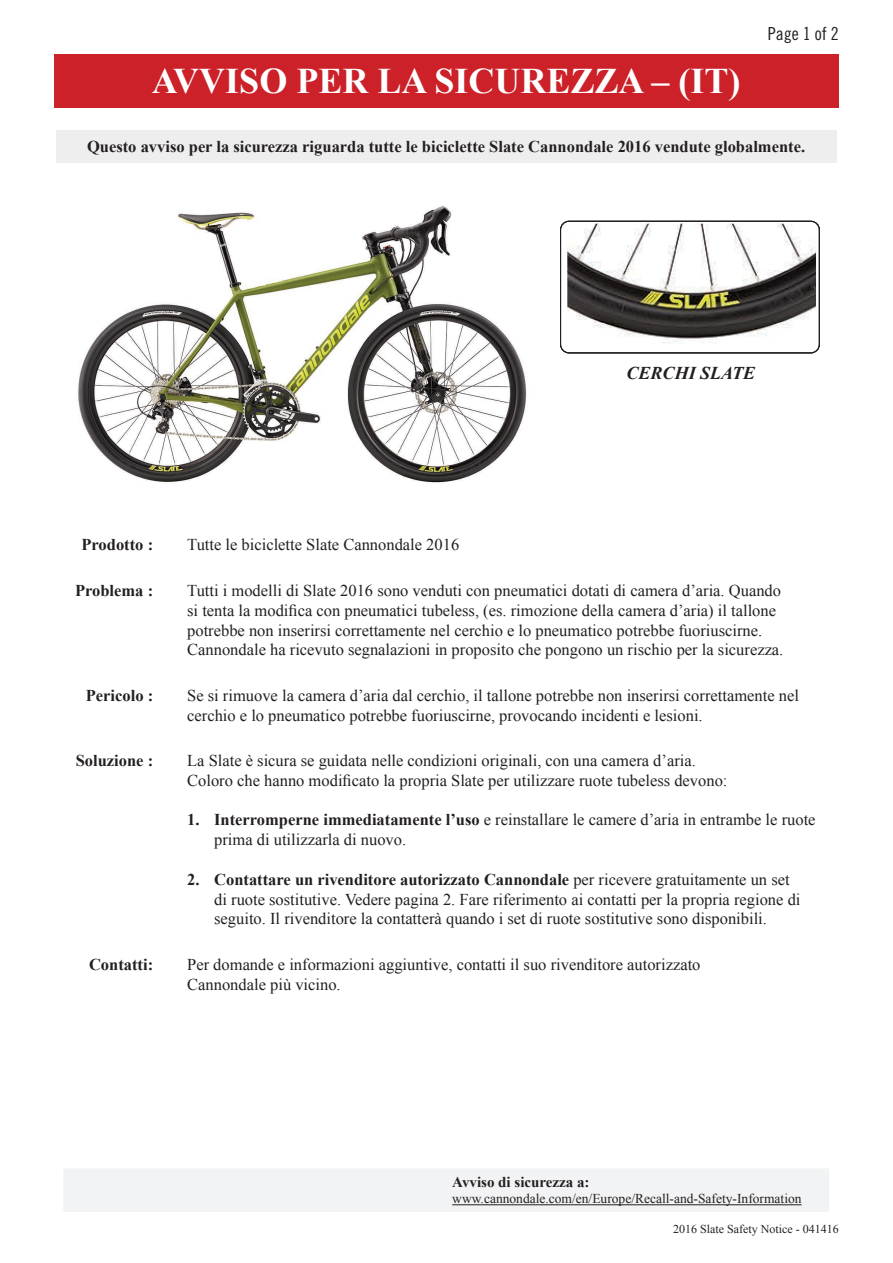
<style>
.page{position:relative;width:893px;height:1263px;background:#fff}
.page>*{position:absolute;margin:0;border:0;box-sizing:border-box;transform-origin:0 0}
.Body{font:700 36px "Times New Roman";color:#fff}
.t1{font:italic 700 18px "Times New Roman";color:#231f20}
.t2{font:18px "Trade Gothic Cond Eighteen";color:#231f20}
.t3{font:16.5px/19.8px "Times New Roman";color:#231f20}
.Body-2{font:700 16.5px "Times New Roman";color:#231f20}
.t4{font:700 15px "Times New Roman";color:#231f20}
.t5{font:13.5px "Times New Roman";color:#231f20}
.t6{font:12px "Times New Roman";color:#231f20}
.s1{font-weight:700}
</style>
<div class="page">
<img style="left:568px;top:224px;width:248px;height:119px">
<img style="left:78px;top:206px;width:449px;height:277px">
<div style="left:560px;top:221px;width:259px;height:132px;border:1px solid #231f20;border-radius:8px"></div>
<div style="left:54px;top:54px;width:784px;height:54px;background:#cc2129"></div>
<div style="left:56px;top:130px;width:780px;height:32px;background:#eeeeef"></div>
<div style="left:64px;top:1169px;width:765px;height:42px;background:#f2f3f4"></div>
<hr style="left:452px;top:1204px;width:349px;height:1px;background:#231f20">
<p class="Body" style="left:152px;top:56px;width:590px">AVVISO PER LA SICUREZZA – (IT)</p>
<p class="t2" style="left:768px;top:23px;width:72px">Page 1 of 2</p>
<p class="Body-2" style="left:87px;top:135px;width:720px">Questo avviso per la sicurezza riguarda tutte le biciclette Slate Cannondale 2016 vendute globalmente.</p>
<p class="t1" style="left:627px;top:360px;width:130px">CERCHI SLATE</p>
<p class="Body-2" style="left:82px;top:533px;width:73px">Prodotto :</p>
<p class="t3" style="left:187px;top:535px;width:274px">Tutte le biciclette Slate Cannondale 2016</p>
<p class="Body-2" style="left:75px;top:579px;width:80px">Problema :</p>
<p class="t3" style="left:187px;top:580px;width:598px">Tutti i modelli di Slate 2016 sono venduti con pneumatici dotati di camera d’aria. Quando si tenta la modifica con pneumatici tubeless, (es. rimozione della camera d’aria) il tallone potrebbe non inserirsi correttamente nel cerchio e lo pneumatico potrebbe fuoriuscirne.<br>Cannondale ha ricevuto segnalazioni in proposito che pongono un rischio per la sicurezza.</p>
<p class="Body-2" style="left:86px;top:683px;width:69px">Pericolo :</p>
<p class="t3" style="left:187px;top:685px;width:613px">Se si rimuove la camera d’aria dal cerchio, il tallone potrebbe non inserirsi correttamente nel cerchio e lo pneumatico potrebbe fuoriuscirne, provocando incidenti e lesioni.</p>
<p class="Body-2" style="left:76px;top:749px;width:79px">Soluzione :</p>
<p class="t3" style="left:187px;top:750px;width:542px">La Slate è sicura se guidata nelle condizioni originali, con una camera d’aria.<br>Coloro che hanno modificato la propria Slate per utilizzare ruote tubeless devono:</p>
<p class="t3" style="left:214px;top:810px;width:603px;text-indent:-27px"><span class="s1">1. Interromperne immediatamente l’uso</span> e reinstallare le camere d’aria in entrambe le ruote prima di utilizzarla di nuovo.</p>
<p class="t3" style="left:214px;top:869px;width:588px;text-indent:-27px"><span class="s1">2. Contattare un rivenditore autorizzato Cannondale</span> per ricevere gratuitamente un set di ruote sostitutive. Vedere pagina 2. Fare riferimento ai contatti per la propria regione di seguito. Il rivenditore la contatterà quando i set di ruote sostitutive sono disponibili.</p>
<p class="Body-2" style="left:89px;top:953px;width:66px">Contatti:</p>
<p class="t3" style="left:187px;top:954px;width:515px">Per domande e informazioni aggiuntive, contatti il suo rivenditore autorizzato<br>Cannondale più vicino.</p>
<p class="t4" style="left:452px;top:1172px;width:139px">Avviso di sicurezza a:</p>
<p class="t5" style="left:452px;top:1190px;width:351px">www.cannondale.com/en/Europe/Recall-and-Safety-Information</p>
<p class="t4" style="left:452px;top:1172px;width:107px">Safety Not e at:</p>
<p class="t6" style="left:673px;top:1221px;width:167px">2016 Slate Safety Notice - 041416</p>
</div>
